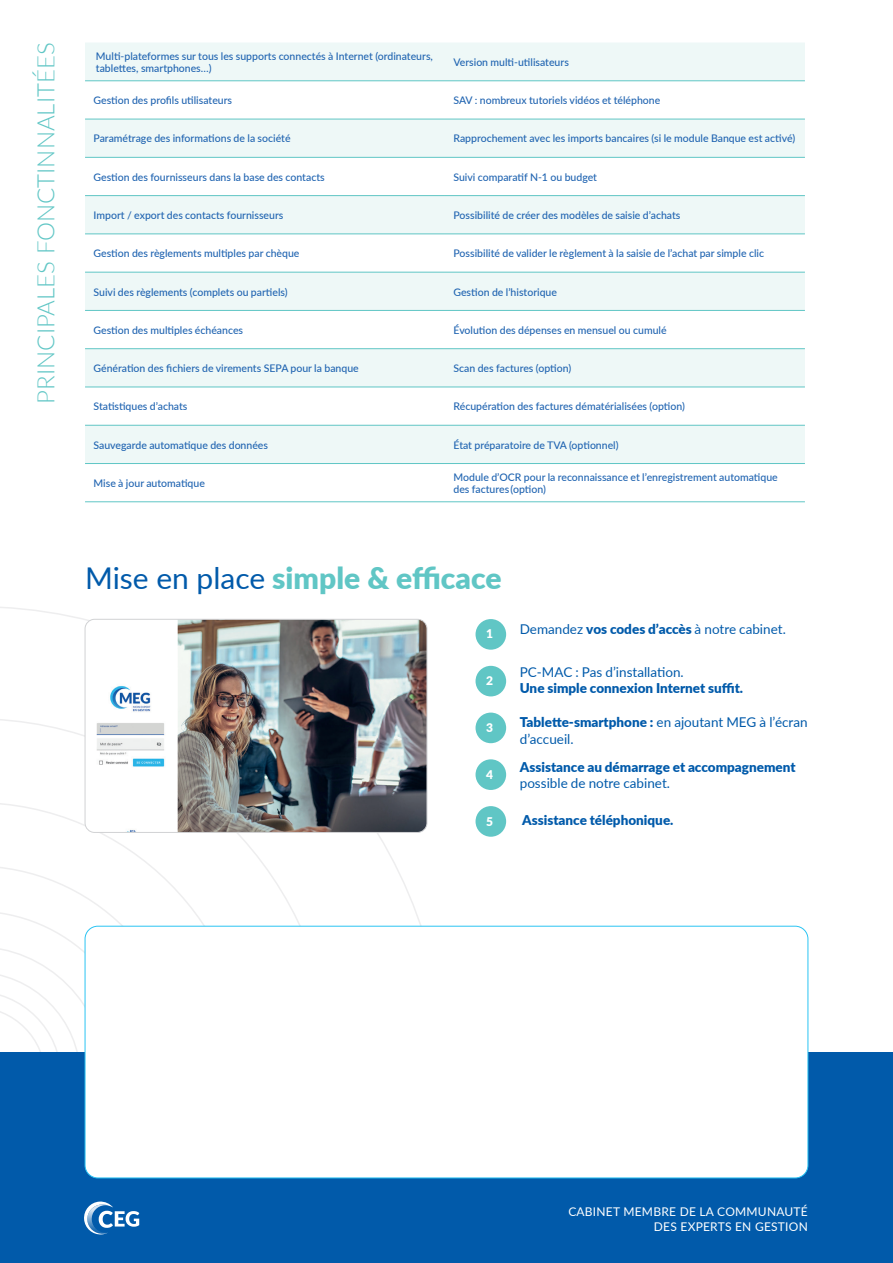
<style>
.page{position:relative;width:893px;height:1263px;background:#fff}
.page>*{position:absolute;margin:0;border:0;box-sizing:border-box;transform-origin:0 0}
.t1{font:900 30px "Lato";color:#60c6c5}
.t2{font:300 24px "Lato";color:#60c6c5}
.t3{font:13.5px/16.2px "Lato";color:#015aaa}
.t4{font:900 13.5px "Lato";color:#015aaa}
.t5{font:12px/15px "Lato";letter-spacing:.02em;color:#fff;text-align:right}
.t6{font:900 12px "Lato";color:#fff}
.t7{font:500 10.5px/12.6px "Lato";color:#2064b1}
.s1{font-weight:400;color:#015aaa}
.s2{font-weight:900}
</style>
<div class="page">
<svg style="left:0;top:607px;width:446px;height:339px"></svg>
<div style="left:0;top:1052px;width:893px;height:211px;background:#015aaa"></div>
<div style="left:85px;top:926px;width:723px;height:252px;background:#fff;border-radius:13px"></div>
<svg style="left:0;top:946px;width:139px;height:289px"></svg>
<svg style="left:85px;top:43px;width:720px;height:420px;fill:#eef8f7"></svg>
<hr style="left:85px;top:80px;width:360px;height:1px;background:#60c6c5">
<hr style="left:445px;top:80px;width:360px;height:1px;background:#60c6c5">
<hr style="left:85px;top:119px;width:360px;height:1px;background:#60c6c5">
<hr style="left:445px;top:119px;width:360px;height:1px;background:#60c6c5">
<hr style="left:85px;top:157px;width:360px;height:1px;background:#60c6c5">
<hr style="left:445px;top:157px;width:360px;height:1px;background:#60c6c5">
<hr style="left:85px;top:195px;width:360px;height:1px;background:#60c6c5">
<hr style="left:445px;top:195px;width:360px;height:1px;background:#60c6c5">
<hr style="left:85px;top:233px;width:360px;height:1px;background:#60c6c5">
<hr style="left:445px;top:233px;width:360px;height:1px;background:#60c6c5">
<hr style="left:85px;top:272px;width:360px;height:1px;background:#60c6c5">
<hr style="left:445px;top:272px;width:360px;height:1px;background:#60c6c5">
<hr style="left:85px;top:310px;width:360px;height:1px;background:#60c6c5">
<hr style="left:445px;top:310px;width:360px;height:1px;background:#60c6c5">
<hr style="left:85px;top:348px;width:360px;height:1px;background:#60c6c5">
<hr style="left:445px;top:348px;width:360px;height:1px;background:#60c6c5">
<hr style="left:85px;top:387px;width:360px;height:1px;background:#60c6c5">
<hr style="left:445px;top:387px;width:360px;height:1px;background:#60c6c5">
<hr style="left:85px;top:425px;width:360px;height:1px;background:#60c6c5">
<hr style="left:445px;top:425px;width:360px;height:1px;background:#60c6c5">
<hr style="left:85px;top:463px;width:360px;height:1px;background:#60c6c5">
<hr style="left:445px;top:463px;width:360px;height:1px;background:#60c6c5">
<hr style="left:85px;top:501px;width:360px;height:1px;background:#60c6c5">
<hr style="left:445px;top:501px;width:360px;height:1px;background:#60c6c5">
<div style="left:475px;top:619px;width:31px;height:31px;background:#60c6c5;border-radius:50%"></div>
<div style="left:475px;top:666px;width:31px;height:30px;background:#60c6c5;border-radius:50%"></div>
<div style="left:475px;top:712px;width:31px;height:31px;background:#60c6c5;border-radius:50%"></div>
<div style="left:475px;top:759px;width:31px;height:31px;background:#60c6c5;border-radius:50%"></div>
<div style="left:475px;top:806px;width:31px;height:31px;background:#60c6c5;border-radius:50%"></div>
<img style="left:85px;top:619px;width:342px;height:213px">
<div style="left:85px;top:619px;width:342px;height:214px;border:1px solid #d1d2d4;border-radius:10px"></div>
<h2 class="t2" style="left:29px;top:403px;width:362px;rotate:-90deg">PRINCIPALES FONCTINNALITÉES</h2>
<p class="t7" style="left:96px;top:49px;width:339px">Multi-plateformes sur tous les supports connectés à Internet (ordinateurs, tablettes, smartphones…)</p>
<p class="t7" style="left:453px;top:55px;width:117px">Version multi-utilisateurs</p>
<p class="t7" style="left:94px;top:94px;width:140px">Gestion des profils utilisateurs</p>
<p class="t7" style="left:453px;top:94px;width:208px">SAV : nombreux tutoriels vidéos et téléphone</p>
<p class="t7" style="left:94px;top:132px;width:199px">Paramétrage des informations de la société</p>
<p class="t7" style="left:453px;top:132px;width:343px">Rapprochement avec les imports bancaires (si le module Banque est activé)</p>
<p class="t7" style="left:94px;top:170px;width:233px">Gestion des fournisseurs dans la base des contacts</p>
<p class="t7" style="left:453px;top:170px;width:145px">Suivi comparatif N-1 ou budget</p>
<p class="t7" style="left:94px;top:208px;width:191px">Import / export des contacts fournisseurs</p>
<p class="t7" style="left:453px;top:208px;width:229px">Possibilité de créer des modèles de saisie d’achats</p>
<p class="t7" style="left:94px;top:247px;width:207px">Gestion des règlements multiples par chèque</p>
<p class="t7" style="left:453px;top:247px;width:312px">Possibilité de valider le règlement à la saisie de l’achat par simple clic</p>
<p class="t7" style="left:94px;top:285px;width:196px">Suivi des règlements (complets ou partiels)</p>
<p class="t7" style="left:453px;top:285px;width:105px">Gestion de l’historique</p>
<p class="t7" style="left:94px;top:323px;width:151px">Gestion des multiples échéances</p>
<p class="t7" style="left:453px;top:323px;width:215px">Évolution des dépenses en mensuel ou cumulé</p>
<p class="t7" style="left:94px;top:361px;width:267px">Génération des fichiers de virements SEPA pour la banque</p>
<p class="t7" style="left:453px;top:361px;width:119px">Scan des factures (option)</p>
<p class="t7" style="left:94px;top:400px;width:95px">Statistiques d’achats</p>
<p class="t7" style="left:453px;top:400px;width:233px">Récupération des factures dématérialisées (option)</p>
<p class="t7" style="left:94px;top:438px;width:176px">Sauvegarde automatique des données</p>
<p class="t7" style="left:453px;top:438px;width:167px">État préparatoire de TVA (optionnel)</p>
<p class="t7" style="left:94px;top:476px;width:113px">Mise à jour automatique</p>
<p class="t7" style="left:453px;top:470px;width:326px">Module d’OCR pour la reconnaissance et l’enregistrement automatique des factures (option)</p>
<h1 class="t1" style="left:85px;top:556px;width:418px"><span class="s1">Mise en place</span> simple &amp; efficace</h1>
<p class="t6" style="left:486px;top:625px;width:8px">1</p>
<p class="t6" style="left:486px;top:672px;width:8px">2</p>
<p class="t6" style="left:486px;top:718px;width:8px">3</p>
<p class="t6" style="left:486px;top:765px;width:8px">4</p>
<p class="t6" style="left:486px;top:812px;width:8px">5</p>
<p class="t3" style="left:520px;top:621px;width:268px">Demandez <span class="s2">vos codes d’accès</span> à notre cabinet.</p>
<p class="t3" style="left:520px;top:663px;width:166px">PC-MAC : Pas d’installation.</p>
<p class="t4" style="left:520px;top:678px;width:225px">Une simple connexion Internet suffit.</p>
<p class="t3" style="left:520px;top:714px;width:289px"><span class="s2">Tablette-smartphone :</span> en ajoutant MEG à l’écran d’accueil.</p>
<p class="t4" style="left:520px;top:757px;width:277px">Assistance au démarrage et accompagnement</p>
<p class="t3" style="left:520px;top:775px;width:152px">possible de notre cabinet.</p>
<p class="t4" style="left:522px;top:810px;width:153px">Assistance téléphonique.</p>
<p class="t5" style="left:568px;top:1204px;width:241px">CABINET MEMBRE DE LA COMMUNAUTÉ<br>DES EXPERTS EN GESTION</p>
</div>
